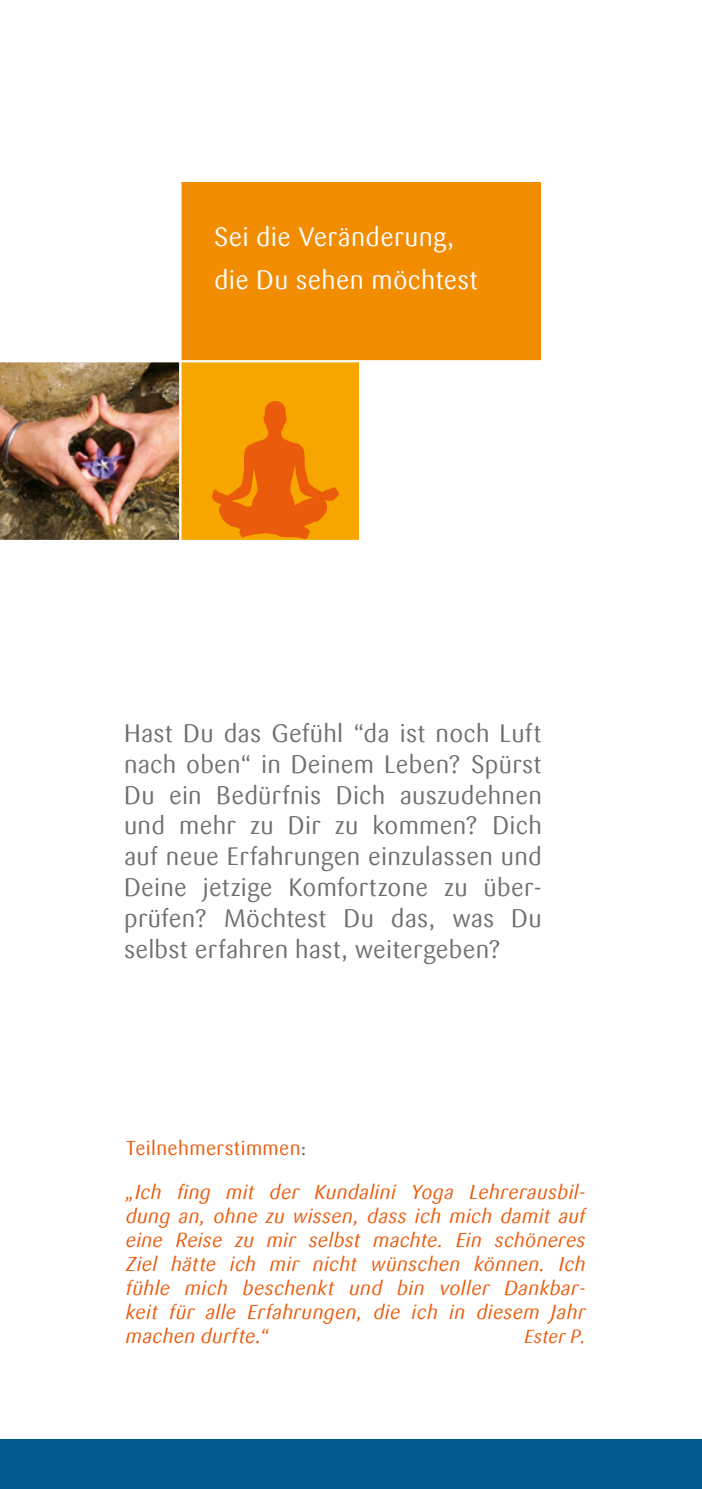
<style>
.page{position:relative;width:702px;height:1489px;background:#fff}
.page>*{position:absolute;margin:0;border:0;box-sizing:border-box;transform-origin:0 0}
.t1{font:26.25px/42.5px "Sari Offc Pro";letter-spacing:.015em;color:#fff}
.t2{font:25px/30.8px "Sari Offc Pro";letter-spacing:.01em;color:#706f6f;text-align:justify}
.t3{font:italic 20px/24px "Sari Offc Pro";letter-spacing:.02em;color:#ea5b0b;text-align:justify}
.t4{font:20px "Sari Offc Pro";letter-spacing:.02em;color:#ea5b0b}
.t5{font:italic 18.75px "Sari Offc Pro";letter-spacing:.01em;color:#ea5b0b}
.s1{color:#706f6f}
</style>
<div class="page">
<img style="left:0;top:362px;width:179px;height:178px">
<div style="left:0;top:1438px;width:702px;height:50px;background:#04598f"></div>
<div style="left:181px;top:183px;width:359px;height:178px;background:#f28c00"></div>
<div style="left:180px;top:362px;width:179px;height:179px;background:#f7a600"></div>
<svg style="left:212px;top:401px;width:127px;height:138px"></svg>
<hr style="left:0;top:360px;width:702px;height:2px;background:#fff">
<hr style="left:0;top:540px;width:646px;height:2px;background:#fff">
<hr style="left:179px;top:167px;width:2px;height:520px;background:#fff">
<h1 class="t1" style="left:214px;top:215px;width:265px">Sei die Veränderung, die Du sehen möchtest</h1>
<p class="t2" style="left:124px;top:718px;width:419px">Hast Du das Gefühl “da ist noch Luft nach oben“ in Deinem Leben? Spürst Du ein Bedürfnis Dich auszudehnen und mehr zu Dir zu kommen? Dich auf neue Erfahrungen einzulassen und Deine jetzige Komfortzone zu über&shy;prüfen? Möchtest Du das, was Du selbst erfahren hast, weitergeben?</p>
<p class="t4" style="left:126px;top:1135px;width:182px">Teilnehmerstimmen<span class="s1">:</span></p>
<p class="t3" style="left:126px;top:1179px;width:461px">„Ich fing mit der Kundalini Yoga Lehrerausbil&shy;dung an, ohne zu wissen, dass ich mich damit auf eine Reise zu mir selbst machte. Ein schöneres Ziel hätte ich mir nicht wünschen können. Ich fühle mich beschenkt und bin voller Dankbar&shy;keit für alle Erfahrungen, die ich in diesem Jahr machen durfte.“</p>
<p class="t5" style="left:524px;top:1324px;width:63px">Ester P.</p>
</div>
